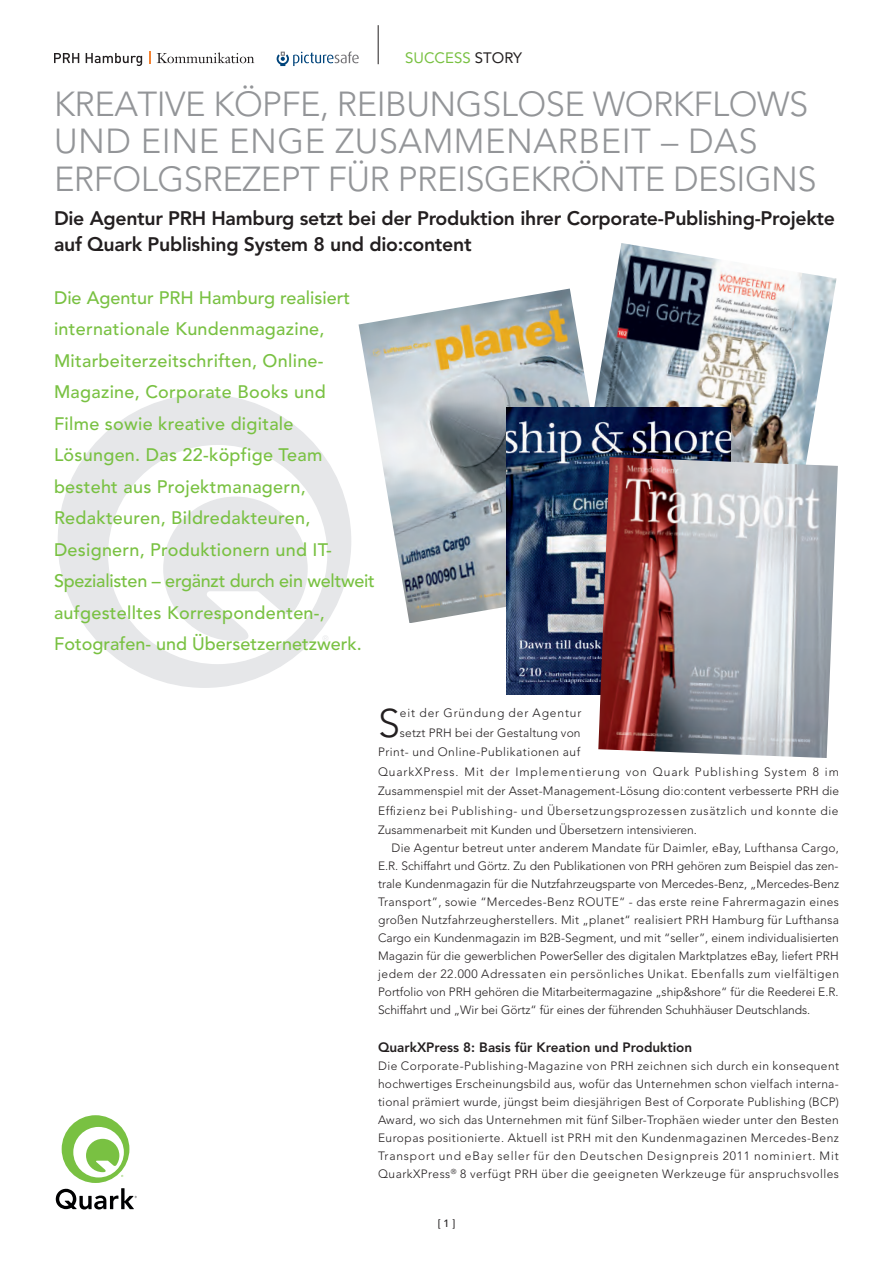
<style>
.page{position:relative;width:893px;height:1263px;background:#fff}
.page>*{position:absolute;margin:0;border:0;box-sizing:border-box;transform-origin:0 0}
.t1{font:300 39.45px "Avenir LT Std";color:#231f20}
.t2{font:300 34.5px/37.5px "Avenir LTCE";letter-spacing:-.015em;color:#939598}
.t3{font:800 19.5px/25.5px "Avenir LT Std";letter-spacing:-.015em;color:#231f20}
.t4{font:500 18px/31.5px "Avenir LT Std";letter-spacing:.015em;color:#79c142}
.t5{font:15px "Avenir LT Std";color:#79c142}
.t6{font:800 13.5px "Avenir LT Std";color:#231f20}
.t7{font:300 12px/18px "Avenir LT Std";letter-spacing:.04em;color:#231f20;text-align:justify}
.t8{font:300 12px "Avenir LT Std";letter-spacing:.015em;color:#231f20}
.t9{font:300 12px "Avenir LT Std";letter-spacing:.075em;color:#231f20}
.t10{font:300 12px "Avenir LT Std";color:#231f20}
.t11{font:500 10.5px "Avenir LT Std";color:#231f20}
.s1{color:#231f20}
</style>
<div class="page">
<svg style="left:58px;top:394px;width:293px;height:294px"></svg>
<svg style="left:56px;top:1115px;width:81px;height:94px"></svg>
<hr style="left:378px;top:25px;width:1px;height:39px;background:#231f20">
<svg style="left:277px;top:51px;width:81px;height:15px"></svg>
<svg style="left:54px;top:53px;width:200px;height:11px"></svg>
<svg style="left:54px;top:53px;width:25px;height:10px"></svg>
<svg style="left:86px;top:53px;width:56px;height:13px"></svg>
<svg style="left:149px;top:51px;width:2px;height:13px"></svg>
<svg style="left:157px;top:52px;width:97px;height:11px"></svg>
<img style="left:359px;top:289px;width:212px;height:334px">
<img style="left:571px;top:243px;width:265px;height:214px">
<img style="left:507px;top:407px;width:223px;height:287px">
<img style="left:598px;top:457px;width:240px;height:301px">
<p class="t5" style="left:405px;top:52px;width:118px">SUCCESS <span class="s1">STORY</span></p>
<h2 class="t2" style="left:54px;top:88px;width:764px">KREATIVE KÖPFE, REIBUNGSLOSE WORKFLOWS<br>UND EINE ENGE ZUSAMMENARBEIT – DAS<br>ERFOLGSREZEPT FÜR PREISGEKRÖNTE DESIGNS</h2>
<h3 class="t3" style="left:54px;top:207px;width:783px">Die Agentur PRH Hamburg setzt bei der Produktion ihrer Corporate-Publishing-Projekte auf Quark Publishing System 8 und dio:content</h3>
<p class="t4" style="left:54px;top:283px;width:322px">Die Agentur PRH Hamburg realisiert internationale Kundenmagazine, Mitarbeiterzeitschriften, Online-Magazine, Corporate Books und Filme sowie kreative digitale Lösungen. Das 22-köpfige Team besteht aus Projektmanagern, Redakteuren, Bildredakteuren, Designern, Produktionern und IT-Spezialisten – ergänzt durch ein weltweit aufgestelltes Korrespondenten-, Fotografen- und Übersetzernetzwerk.</p>
<h1 class="t1" style="left:378px;top:707px;width:23px">S</h1>
<p class="t9" style="left:400px;top:708px;width:183px">eit der Gründung der Agentur</p>
<p class="t8" style="left:400px;top:728px;width:182px">setzt PRH bei der Gestaltung von</p>
<p class="t7" style="left:378px;top:744px;width:204px">Print- und Online-Publikationen auf</p>
<p class="t9" style="left:378px;top:767px;width:462px">QuarkXPress. Mit der Implementierung von Quark Publishing System 8 im</p>
<p class="t8" style="left:378px;top:786px;width:463px">Zusammenspiel mit der Asset-Management-Lösung dio:content verbesserte PRH die</p>
<p class="t7" style="left:378px;top:802px;width:462px">Effizienz bei Publishing- und Übersetzungsprozessen zusätzlich und konnte die</p>
<p class="t10" style="left:378px;top:825px;width:320px">Zusammenarbeit mit Kunden und Übersetzern intensivieren.</p>
<p class="t7" style="left:378px;top:840px;width:463px;text-indent:14px">Die Agentur betreut unter anderem Mandate für Daimler, eBay, Lufthansa Cargo, E.R. Schiffahrt und Görtz. Zu den Publikationen von PRH gehören zum Beispiel das zen&shy;trale Kundenmagazin für die Nutzfahrzeugsparte von Mercedes-Benz, „Mercedes-Benz Transport”, sowie “Mercedes-Benz ROUTE“ - das erste reine Fahrermagazin eines großen Nutzfahrzeugherstellers. Mit „planet“ realisiert PRH Hamburg für Lufthansa Cargo ein Kundenmagazin im B2B-Segment, und mit “seller”, einem individualisierten Magazin für die gewerblichen PowerSeller des digitalen Marktplatzes eBay, liefert PRH jedem der 22.000 Adressaten ein persönliches Unikat. Ebenfalls zum vielfältigen Portfolio von PRH gehören die Mitarbeitermagazine „ship&amp;shore“ für die Reederei E.R.<br>Schiffahrt und „Wir bei Görtz“ für eines der führenden Schuhhäuser Deutschlands.</p>
<p class="t6" style="left:378px;top:1041px;width:316px">QuarkXPress 8: Basis für Kreation und Produktion</p>
<p class="t7" style="left:378px;top:1057px;width:463px">Die Corporate-Publishing-Magazine von PRH zeichnen sich durch ein konsequent hochwertiges Erscheinungsbild aus, wofür das Unternehmen schon vielfach interna&shy;tional prämiert wurde, jüngst beim diesjährigen Best of Corporate Publishing (BCP)<br>Award, wo sich das Unternehmen mit fünf Silber-Trophäen wieder unter den Besten Europas positionierte. Aktuell ist PRH mit den Kundenmagazinen Mercedes-Benz Transport und eBay seller für den Deutschen Designpreis 2011 nominiert. Mit QuarkXPress<sup>®</sup> 8 verfügt PRH über die geeigneten Werkzeuge für anspruchsvolles</p>
<p class="t11" style="left:438px;top:1219px;width:19px">[ 1 ]</p>
</div>
